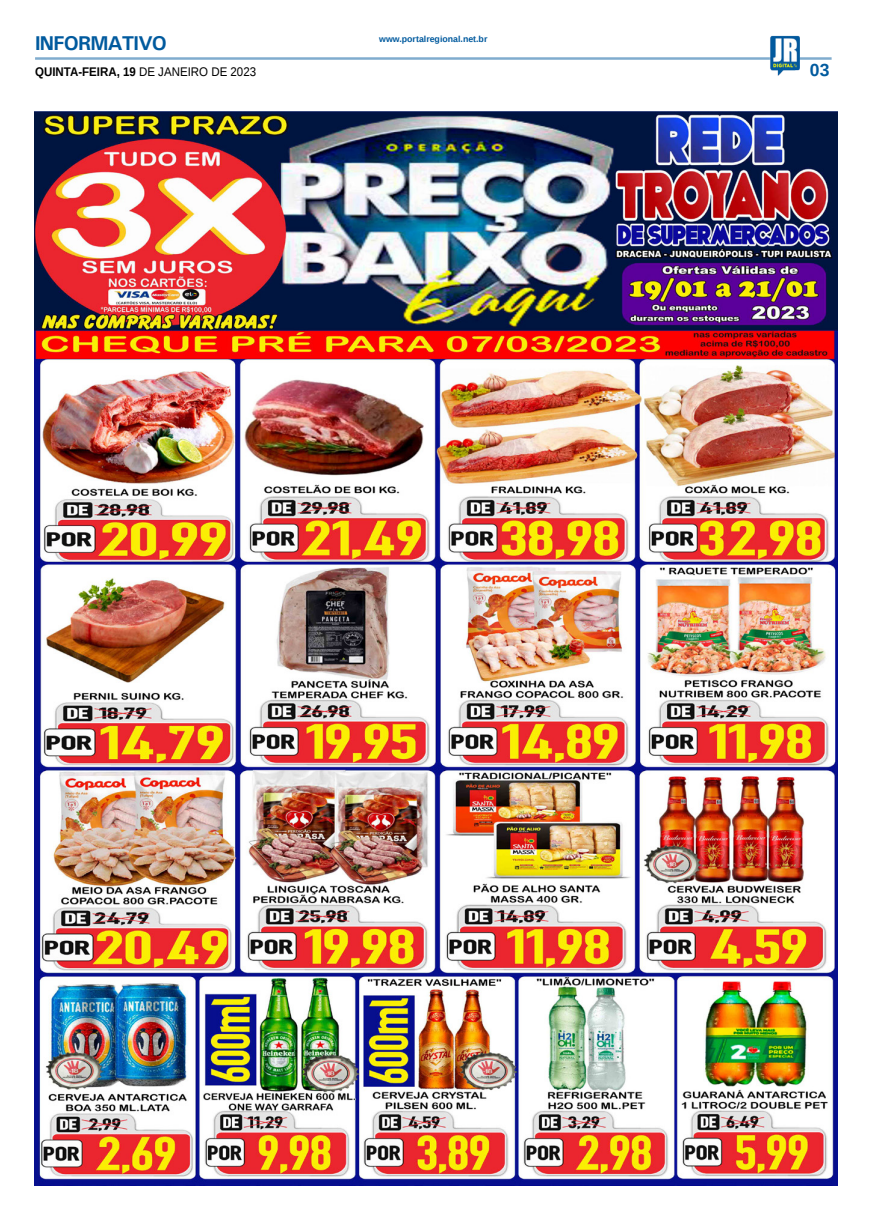
<style>
.page{position:relative;width:869px;height:1223px;background:#fff}
.page>*{position:absolute;margin:0;border:0;box-sizing:border-box;transform-origin:0 0}
.TITULO_PG{font:700 20px "Univers";letter-spacing:-.04em;color:#005a9e}
.TÍTULO{font:700 17.5px "Liberation Sans";color:#005a9e}
.DATA_PG{font:700 12.5px "Liberation Sans";color:#000;scale:.92 1}
.DATA_PG-2{font:700 8.75px "Liberation Sans";color:#005a9e}
.s1{font-weight:400}
</style>
<div class="page">
<hr style="left:35px;top:57px;width:796px;height:3px;background:#005a9e">
<img style="left:769px;top:36px;width:30px;height:40px">
<img style="left:35px;top:112px;width:801px;height:1073px">
<p class="TITULO_PG" style="left:35px;top:31px;width:133px">INFORMATIVO</p>
<p class="DATA_PG" style="left:35px;top:63px;width:242px">QUINTA-FEIRA, 19 <span class="s1">DE JANEIRO DE 2023</span></p>
<p class="DATA_PG-2" style="left:379px;top:33px;width:110px">www.portalregional.net.br</p>
<p class="TÍTULO" style="left:809px;top:58px;width:21px">03</p>
</div>
